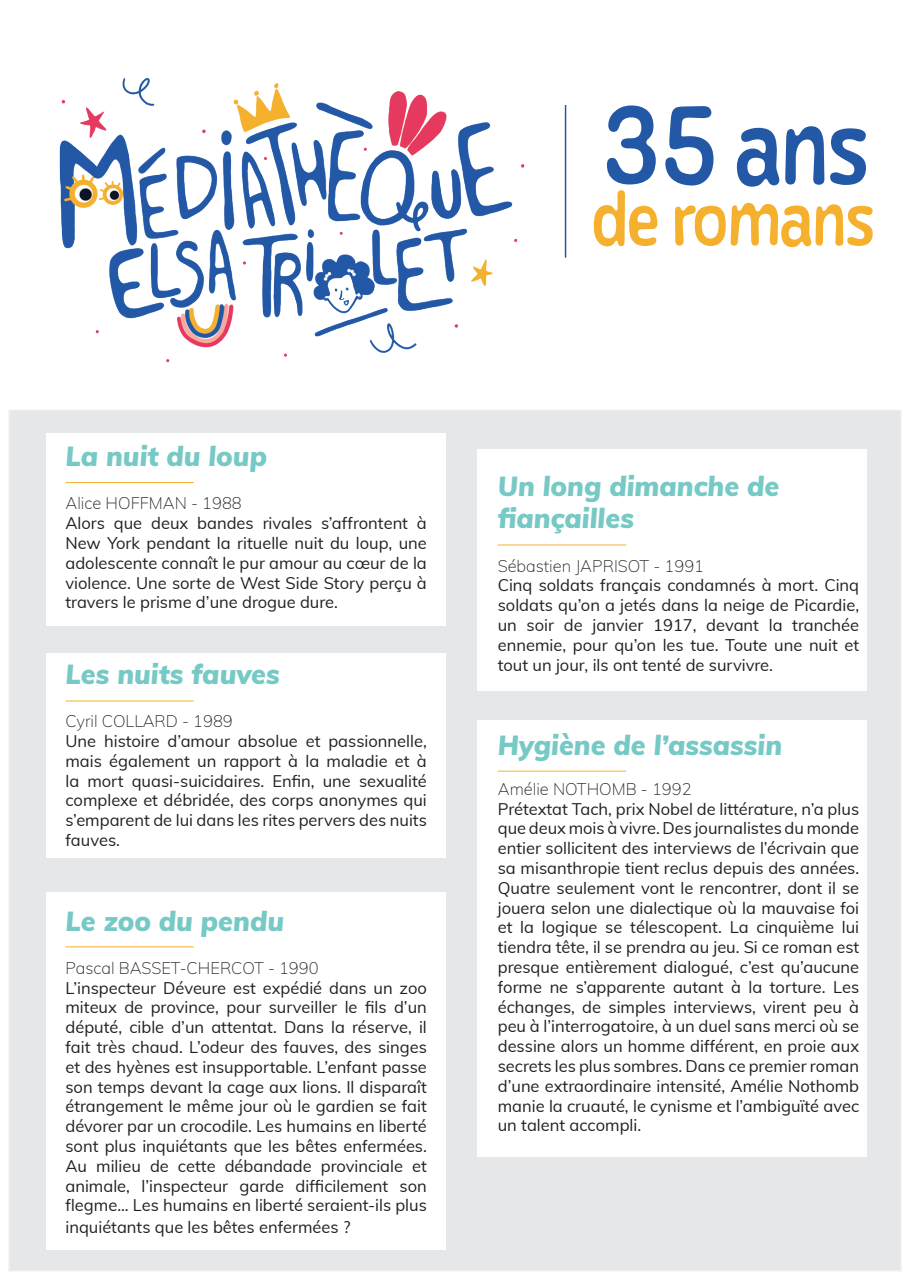
<style>
.page{position:relative;width:910px;height:1280px;background:#fff}
.page>*{position:absolute;margin:0;border:0;box-sizing:border-box;transform-origin:0 0}
.t1{font:108px "Caraque Regular Melted";color:#2258a6}
.t2{font:76.5px "Caraque Regular Melted";color:#f5b02d}
.t3{font:italic 900 27px/32.4px "Muli";color:#76c9c5}
.t4{font:16.5px/19.8px "Muli";color:#231f20;text-align:justify}
.t5{font:200 16.5px "Muli";color:#231f20}
</style>
<div class="page">
<div style="left:9px;top:410px;width:892px;height:861px;background:#e6e7e9"></div>
<img style="left:59px;top:78px;width:466px;height:285px">
<hr style="left:565px;top:105px;width:1px;height:153px;background:#2258a6">
<div style="left:46px;top:433px;width:400px;height:192px;background:#fff"></div>
<div style="left:46px;top:654px;width:400px;height:204px;background:#fff"></div>
<div style="left:46px;top:892px;width:400px;height:357px;background:#fff"></div>
<div style="left:477px;top:450px;width:390px;height:241px;background:#fff"></div>
<div style="left:477px;top:720px;width:390px;height:437px;background:#fff"></div>
<hr style="left:65px;top:482px;width:129px;height:1px;background:#f5b02d">
<hr style="left:65px;top:701px;width:129px;height:1px;background:#f5b02d">
<hr style="left:65px;top:946px;width:129px;height:1px;background:#f5b02d">
<hr style="left:498px;top:545px;width:128px;height:1px;background:#f5b02d">
<hr style="left:498px;top:771px;width:128px;height:1px;background:#f5b02d">
<h1 class="t1" style="left:602px;top:81px;width:265px">35 ans</h1>
<h2 class="t2" style="left:592px;top:172px;width:282px">de romans</h2>
<h3 class="t3" style="left:65px;top:439px;width:203px">La nuit du loup</h3>
<p class="t5" style="left:65px;top:491px;width:178px">Alice HOFFMAN - 1988</p>
<p class="t4" style="left:65px;top:513px;width:363px">Alors que deux bandes rivales s’affrontent à New York pendant la rituelle nuit du loup, une adolescente connaît le pur amour au cœur de la violence. Une sorte de West Side Story perçu à travers le prisme d’une drogue dure.</p>
<h3 class="t3" style="left:65px;top:657px;width:216px">Les nuits fauves</h3>
<p class="t5" style="left:65px;top:709px;width:169px">Cyril COLLARD - 1989</p>
<p class="t4" style="left:65px;top:730px;width:363px">Une histoire d’amour absolue et passionnelle, mais également un rapport à la maladie et à la mort quasi-suicidaires. Enfin, une sexualité complexe et débridée, des corps anonymes qui s’emparent de lui dans les rites pervers des nuits fauves.</p>
<h3 class="t3" style="left:65px;top:903px;width:220px">Le zoo du pendu</h3>
<p class="t5" style="left:65px;top:956px;width:255px">Pascal BASSET-CHERCOT - 1990</p>
<p class="t4" style="left:65px;top:977px;width:363px">L’inspecteur Déveure est expédié dans un zoo miteux de province, pour surveiller le fils d’un député, cible d’un attentat. Dans la réserve, il fait très chaud. L’odeur des fauves, des singes et des hyènes est insupportable. L’enfant passe son temps devant la cage aux lions. Il disparaît étrangement le même jour où le gardien se fait dévorer par un crocodile. Les humains en liberté sont plus inquiétants que les bêtes enfermées.<br>Au milieu de cette débandade provinciale et animale, l’inspecteur garde difficilement son flegme... Les humains en liberté seraient-ils plus</p>
<p class="t4" style="left:65px;top:1216px;width:286px">inquiétants que les bêtes enfermées ?</p>
<h3 class="t3" style="left:498px;top:469px;width:283px">Un long dimanche de fiançailles</h3>
<p class="t5" style="left:498px;top:554px;width:208px">Sébastien JAPRISOT - 1991</p>
<p class="t4" style="left:498px;top:575px;width:363px">Cinq soldats français condamnés à mort. Cinq soldats qu’on a jetés dans la neige de Picardie, un soir de janvier 1917, devant la tranchée ennemie, pour qu’on les tue. Toute une nuit et tout un jour, ils ont tenté de survivre.</p>
<h3 class="t3" style="left:498px;top:728px;width:286px">Hygiène de l’assassin</h3>
<p class="t5" style="left:498px;top:777px;width:195px">Amélie NOTHOMB - 1992</p>
<p class="t4" style="left:498px;top:798px;width:363px">Prétextat Tach, prix Nobel de littérature, n’a plus que deux mois à vivre. Des journalistes du monde entier sollicitent des interviews de l’écrivain que sa misanthropie tient reclus depuis des années.<br>Quatre seulement vont le rencontrer, dont il se jouera selon une dialectique où la mauvaise foi et la logique se télescopent. La cinquième lui tiendra tête, il se prendra au jeu. Si ce roman est presque entièrement dialogué, c’est qu’aucune forme ne s’apparente autant à la torture. Les échanges, de simples interviews, virent peu à peu à l’interrogatoire, à un duel sans merci où se dessine alors un homme différent, en proie aux secrets les plus sombres. Dans ce premier roman d’une extraordinaire intensité, Amélie Nothomb manie la cruauté, le cynisme et l’ambiguïté avec un talent accompli.</p>
</div>
